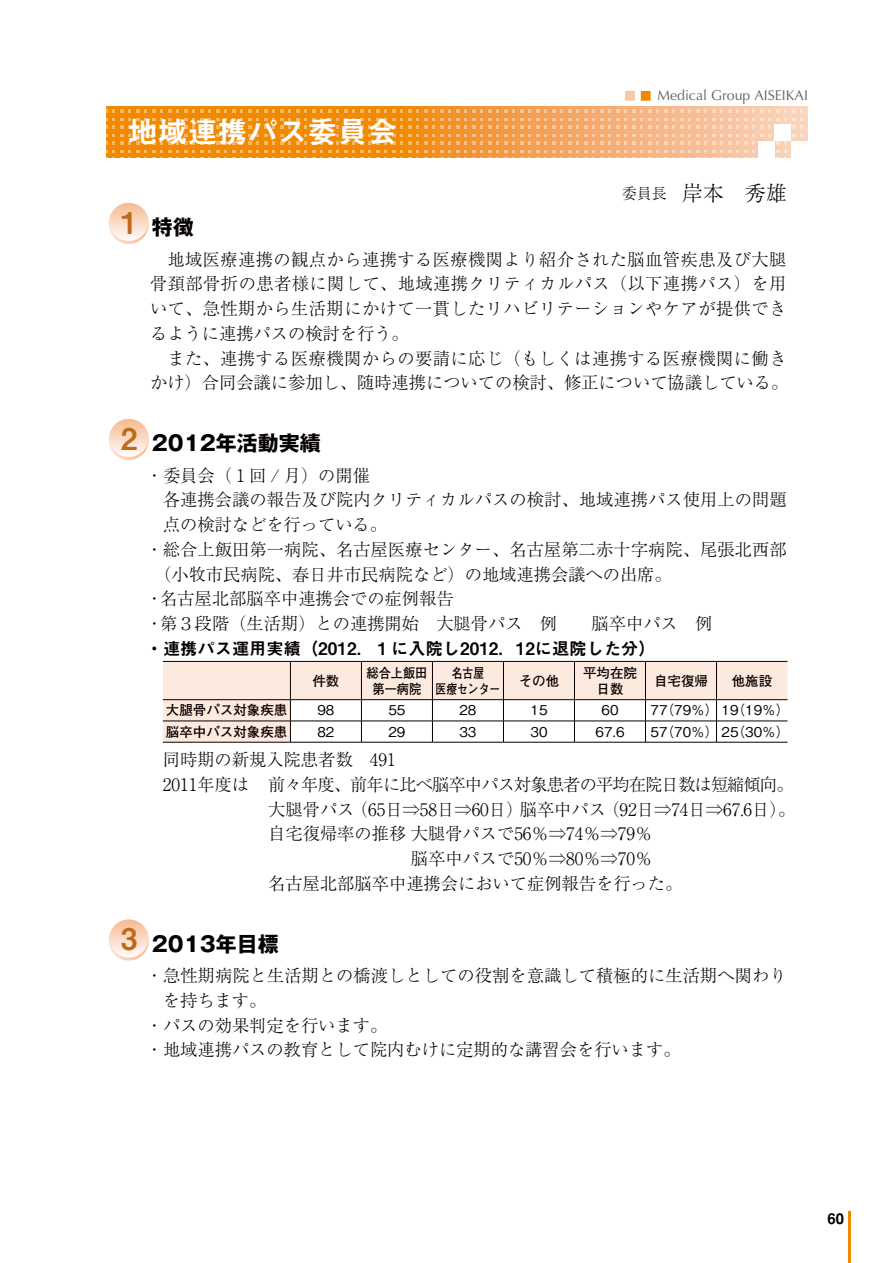
<style>
.page{position:relative;width:893px;height:1263px;background:#fff}
.page>*{position:absolute;margin:0;border:0;box-sizing:border-box;transform-origin:0 0}
.t1{font:30px "Midashi Go Pro MB31";color:#fff}
.t2{font:700 21px "Gothic MB101 Pro";color:#060101}
.t3{font:300 21px "Ryumin Pro";color:#060101}
.t4{font:300 17.25px/24.8px "Ryumin Pro";color:#060101;text-align:justify}
.t5{font:300 17.25px/24.8px "Ryumin Pro";letter-spacing:.03em;color:#060101;text-align:right}
.t6{font:300 17.25px "Ryumin Pro";letter-spacing:-.05em;color:#060101}
.t7{font:17.25px "Midashi Go Pro MB31";color:#060101}
.t8{font:700 15px "Helvetica";color:#060101}
.t9{font:14.1px "Optima";color:#646463}
.t10{font:500 13.5px "Gothic BBB Pro";color:#060101}
.t11{font:700 13.5px/15.8px "Futo Go B101 Pro";color:#060101;text-align:center}
.t12{font:700 13.5px/15.8px "Futo Go B101 Pro";color:#060101;text-align:center;scale:.9 1}
.t13{font:700 13.5px/15.8px "Futo Go B101 Pro";color:#060101;text-align:center;scale:.8 1}
.s1{font-size:15px}
.s2{font-family:"Midashi Go Pro MB31";font-weight:400;font-size:30px;color:#be6a1c}
</style>
<div class="page">
<hr style="left:848px;top:1212px;width:2px;height:51px;background:#f18900">
<svg style="left:109px;top:203px;width:40px;height:40px"></svg>
<svg style="left:109px;top:223px;width:40px;height:21px"></svg>
<svg style="left:109px;top:419px;width:40px;height:40px"></svg>
<svg style="left:109px;top:439px;width:40px;height:21px"></svg>
<svg style="left:163px;top:662px;width:624px;height:80px;fill:#fdeadf"></svg>
<hr style="left:163px;top:661px;width:127px;height:1px;background:#060101">
<hr style="left:290px;top:661px;width:71px;height:1px;background:#060101">
<hr style="left:290px;top:662px;width:1px;height:37px;background:#060101">
<hr style="left:361px;top:661px;width:71px;height:1px;background:#060101">
<hr style="left:361px;top:662px;width:1px;height:37px;background:#060101">
<hr style="left:432px;top:661px;width:71px;height:1px;background:#060101">
<hr style="left:432px;top:662px;width:1px;height:37px;background:#060101">
<hr style="left:503px;top:661px;width:71px;height:1px;background:#060101">
<hr style="left:503px;top:662px;width:1px;height:37px;background:#060101">
<hr style="left:574px;top:661px;width:71px;height:1px;background:#060101">
<hr style="left:645px;top:661px;width:71px;height:1px;background:#060101">
<hr style="left:716px;top:661px;width:71px;height:1px;background:#060101">
<hr style="left:163px;top:699px;width:127px;height:1px;background:#060101">
<hr style="left:290px;top:699px;width:71px;height:1px;background:#060101">
<hr style="left:361px;top:699px;width:71px;height:1px;background:#060101">
<hr style="left:432px;top:699px;width:71px;height:1px;background:#060101">
<hr style="left:503px;top:699px;width:71px;height:1px;background:#060101">
<hr style="left:716px;top:699px;width:71px;height:1px;background:#060101">
<hr style="left:163px;top:721px;width:127px;height:1px;background:#060101">
<hr style="left:290px;top:721px;width:71px;height:1px;background:#060101">
<svg style="left:290px;top:700px;width:1px;height:42px"></svg>
<hr style="left:361px;top:721px;width:71px;height:1px;background:#060101">
<svg style="left:361px;top:700px;width:1px;height:42px"></svg>
<hr style="left:432px;top:721px;width:71px;height:1px;background:#060101">
<svg style="left:432px;top:700px;width:1px;height:42px"></svg>
<hr style="left:503px;top:721px;width:71px;height:1px;background:#060101">
<svg style="left:503px;top:700px;width:1px;height:42px"></svg>
<hr style="left:716px;top:721px;width:71px;height:1px;background:#060101">
<hr style="left:163px;top:742px;width:127px;height:1px;background:#060101">
<hr style="left:290px;top:742px;width:71px;height:1px;background:#060101">
<hr style="left:361px;top:742px;width:71px;height:1px;background:#060101">
<hr style="left:432px;top:742px;width:71px;height:1px;background:#060101">
<hr style="left:503px;top:742px;width:71px;height:1px;background:#060101">
<hr style="left:574px;top:742px;width:71px;height:1px;background:#060101">
<hr style="left:645px;top:742px;width:71px;height:1px;background:#060101">
<hr style="left:716px;top:742px;width:71px;height:1px;background:#060101">
<hr style="left:574px;top:662px;width:1px;height:37px;background:#060101">
<hr style="left:645px;top:662px;width:1px;height:37px;background:#060101">
<hr style="left:716px;top:662px;width:1px;height:37px;background:#060101">
<hr style="left:574px;top:699px;width:71px;height:1px;background:#060101">
<hr style="left:645px;top:699px;width:71px;height:1px;background:#060101">
<hr style="left:574px;top:721px;width:71px;height:1px;background:#060101">
<svg style="left:574px;top:700px;width:1px;height:42px"></svg>
<hr style="left:645px;top:721px;width:71px;height:1px;background:#060101">
<svg style="left:645px;top:700px;width:1px;height:42px"></svg>
<svg style="left:716px;top:700px;width:1px;height:42px"></svg>
<svg style="left:109px;top:919px;width:40px;height:40px"></svg>
<svg style="left:109px;top:940px;width:40px;height:20px"></svg>
<svg style="left:106px;top:107px;width:702px;height:51px;background:#f4a64d"></svg>
<div style="left:791px;top:141px;width:17px;height:17px;background:#fff"></div>
<div style="left:774px;top:124px;width:17px;height:17px;background:#fff"></div>
<div style="left:758px;top:141px;width:16px;height:17px;background:#fff"></div>
<div style="left:641px;top:91px;width:10px;height:10px;background:#f18900"></div>
<div style="left:625px;top:91px;width:10px;height:10px;background:#f8c8a7"></div>
<h1 class="t1" style="left:128px;top:108px;width:271px">地域連携パス委員会</h1>
<p class="t9" style="left:657px;top:87px;width:152px">Medical Group AISEIKAI</p>
<p class="t3" style="left:622px;top:177px;width:166px"><span class="s1">委員長　</span>岸本　秀雄</p>
<p class="t2" style="left:121px;top:210px;width:74px"><span class="s2">1</span> 特徴</p>
<p class="t4" style="left:150px;top:245px;width:638px;text-indent:17px">地域医療連携の観点から連携する医療機関より紹介された脳血管疾患及び大腿骨頚部骨折の患者様に関して、地域連携クリティカルパス（以下連携パス）を用いて、急性期から生活期にかけて一貫したリハビリテーションやケアが提供できるように連携パスの検討を行う。</p>
<p class="t5" style="left:150px;top:344px;width:640px">また、連携する医療機関からの要請に応じ（もしくは連携する医療機関に働きかけ）合同会議に参加し、随時連携についての検討、修正について協議している。</p>
<p class="t2" style="left:121px;top:426px;width:201px"><span class="s2">2</span> 2012年活動実績</p>
<p class="t4" style="left:146px;top:461px;width:226px">・委員会（１回 / 月）の開催</p>
<p class="t4" style="left:163px;top:486px;width:625px">各連携会議の報告及び院内クリティカルパスの検討、地域連携パス使用上の問題</p>
<p class="t4" style="left:163px;top:511px;width:226px">点の検討などを行っている。</p>
<p class="t4" style="left:146px;top:536px;width:642px">・総合上飯田第一病院、名古屋医療センター、名古屋第二赤十字病院、尾張北西部</p>
<p class="t4" style="left:154px;top:560px;width:519px">（小牧市民病院、春日井市民病院など）の地域連携会議への出席。</p>
<p class="t4" style="left:146px;top:585px;width:309px">・名古屋北部脳卒中連携会での症例報告</p>
<p class="t4" style="left:146px;top:610px;width:568px">・第３段階（生活期）との連携開始　大腿骨パス　例　　脳卒中パス　例</p>
<p class="t7" style="left:146px;top:634px;width:511px">・連携パス運用実績（2012．１に入院し2012．12に退院した分）</p>
<p class="t11" style="left:312px;top:671px;width:28px">件数</p>
<p class="t12" style="left:367px;top:663px;width:69px">総合上飯田第一病院</p>
<p class="t13" style="left:436px;top:663px;width:82px">名古屋<br>医療センター</p>
<p class="t11" style="left:519px;top:671px;width:42px">その他</p>
<p class="t11" style="left:583px;top:663px;width:55px">平均在院日数</p>
<p class="t11" style="left:654px;top:671px;width:55px">自宅復帰</p>
<p class="t11" style="left:732px;top:671px;width:42px">他施設</p>
<p class="t11" style="left:166px;top:701px;width:123px">大腿骨パス対象疾患</p>
<p class="t10" style="left:317px;top:699px;width:19px">98</p>
<p class="t10" style="left:388px;top:699px;width:19px">55</p>
<p class="t10" style="left:459px;top:699px;width:19px">28</p>
<p class="t10" style="left:530px;top:699px;width:19px">15</p>
<p class="t10" style="left:601px;top:699px;width:19px">60</p>
<p class="t10" style="left:650px;top:699px;width:140px">77（79％） 19（19％）</p>
<p class="t11" style="left:166px;top:722px;width:123px">脳卒中パス対象疾患</p>
<p class="t10" style="left:317px;top:721px;width:19px">82</p>
<p class="t10" style="left:388px;top:721px;width:19px">29</p>
<p class="t10" style="left:459px;top:721px;width:19px">33</p>
<p class="t10" style="left:530px;top:721px;width:19px">30</p>
<p class="t10" style="left:595px;top:721px;width:31px">67.6</p>
<p class="t10" style="left:650px;top:721px;width:140px">57（70％） 25（30％）</p>
<p class="t4" style="left:163px;top:746px;width:234px">同時期の新規入院患者数　491</p>
<p class="t6" style="left:163px;top:771px;width:632px">2011年度は 前々年度、前年に比べ脳卒中パス対象患者の平均在院日数は短縮傾向。</p>
<p class="t4" style="left:268px;top:795px;width:528px">大腿骨パス（65日⇒58日⇒60日）脳卒中パス（92日⇒74日⇒67.6日）。</p>
<p class="t4" style="left:268px;top:820px;width:386px">自宅復帰率の推移大腿骨パスで56％⇒74％⇒79％</p>
<p class="t4" style="left:411px;top:845px;width:243px">脳卒中パスで50％⇒80％⇒70％</p>
<p class="t4" style="left:268px;top:870px;width:416px">名古屋北部脳卒中連携会において症例報告を行った。</p>
<p class="t2" style="left:121px;top:926px;width:159px"><span class="s2">3</span> 2013年目標</p>
<p class="t4" style="left:146px;top:962px;width:642px">・急性期病院と生活期との橋渡しとしての役割を意識して積極的に生活期へ関わり</p>
<p class="t4" style="left:163px;top:987px;width:105px">を持ちます。</p>
<p class="t4" style="left:146px;top:1011px;width:243px">・パスの効果判定を行います。</p>
<p class="t4" style="left:146px;top:1036px;width:536px">・地域連携パスの教育として院内むけに定期的な講習会を行います。</p>
<p class="t8" style="left:827px;top:1210px;width:18px">60</p>
</div>
